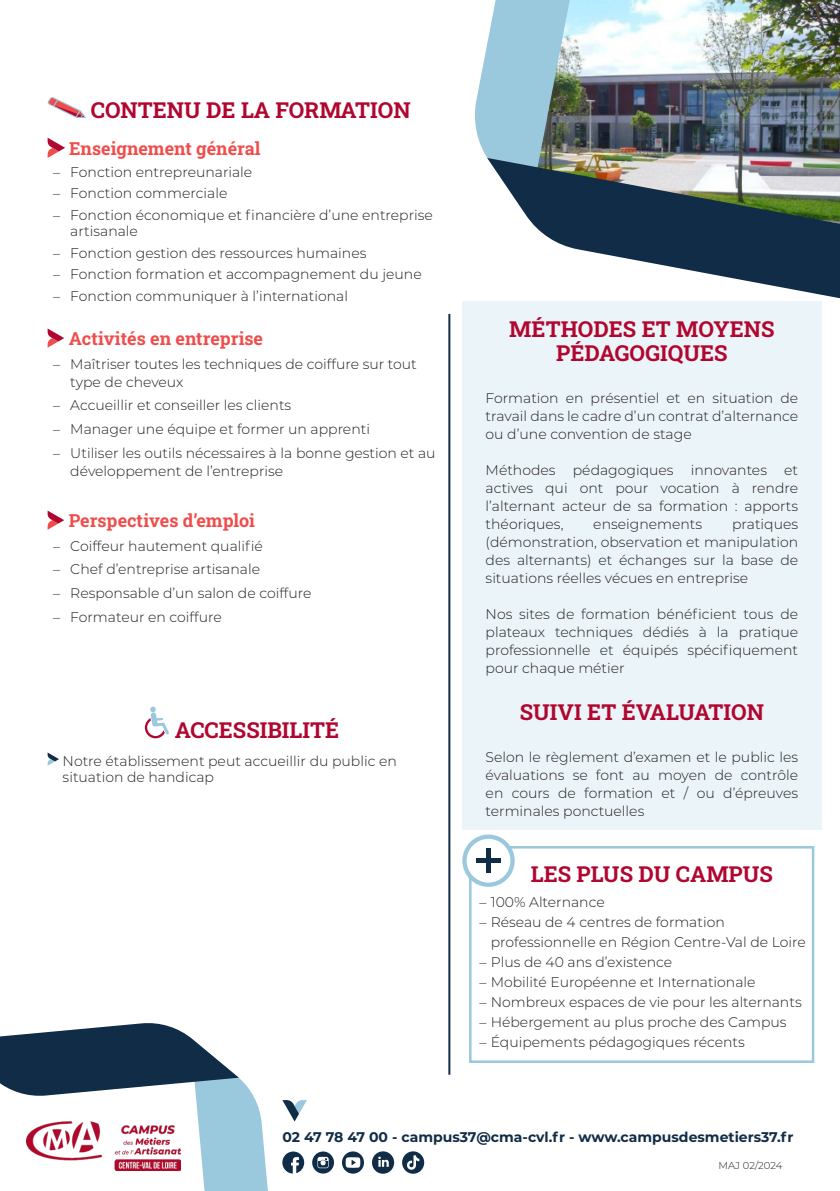
<style>
.page{position:relative;width:840px;height:1191px;background:#fff}
.page>*{position:absolute;margin:0;border:0;box-sizing:border-box;transform-origin:0 0}
.TITRES{font:700 22px "Roboto Slab";color:#b00630}
.TXT_COURANT{font:700 22px/24px "Roboto Slab";color:#b00630;text-align:center}
.TXT_COURANT-2{font:700 18px "Roboto Slab";color:#ef4d4b}
.TXT_COURANT-3{font:300 14px/18px "Montserrat";color:#231f20;text-align:justify}
.TITRES-2{font:300 14px/16px "Montserrat";color:#231f20}
.Mini_titre{font:700 14px "Montserrat";color:#102c47}
.TXT_COURANT-4{font:300 10px "Montserrat";color:#231f20}
</style>
<div class="page">
<div style="left:462px;top:300px;width:359px;height:529px;background:#ebf4f8"></div>
<hr style="left:448px;top:314px;width:2px;height:760px;background:#102c47">
<div style="left:469px;top:846px;width:344px;height:217px;border:3px solid #9ac8dd"></div>
<div style="left:464px;top:836px;width:48px;height:48px;background:#fff;border-radius:50%"></div>
<div style="left:462px;top:834px;width:52px;height:53px;border:4px solid #9ac8dd;border-radius:50%"></div>
<hr style="left:486px;top:848px;width:4px;height:25px;background:#102c47">
<div style="left:476px;top:858px;width:24px;height:5px;background:#102c47"></div>
<svg style="left:342px;top:1151px;width:22px;height:22px"></svg>
<svg style="left:372px;top:1151px;width:22px;height:22px"></svg>
<svg style="left:0;top:1023px;width:334px;height:168px"></svg>
<svg style="left:402px;top:1151px;width:22px;height:22px"></svg>
<img style="left:26px;top:1121px;width:154px;height:49px">
<img style="left:573px;top:0;width:266px;height:158px">
<svg style="left:47px;top:97px;width:39px;height:21px"></svg>
<svg style="left:47px;top:138px;width:18px;height:20px"></svg>
<svg style="left:47px;top:328px;width:17px;height:20px"></svg>
<svg style="left:47px;top:510px;width:17px;height:20px"></svg>
<svg style="left:145px;top:706px;width:24px;height:32px"></svg>
<svg style="left:48px;top:752px;width:11px;height:13px"></svg>
<svg style="left:475px;top:0;width:98px;height:158px;background:#9bbfcc"></svg>
<svg style="left:487px;top:158px;width:352px;height:175px"></svg>
<p class="TITRES" style="left:91px;top:95px;width:321px">CONTENU DE LA FORMATION</p>
<p class="TXT_COURANT-2" style="left:69px;top:136px;width:193px">Enseignement général</p>
<p class="TXT_COURANT-3" style="left:53px;top:162px;width:200px">– Fonction entrepreunariale</p>
<p class="TXT_COURANT-3" style="left:53px;top:184px;width:175px">– Fonction commerciale</p>
<p class="TXT_COURANT-3" style="left:70px;top:207px;width:364px;line-height:16px;text-indent:-17px">– Fonction économique et financière d’une entreprise artisanale</p>
<p class="TXT_COURANT-3" style="left:53px;top:243px;width:314px">– Fonction gestion des ressources humaines</p>
<p class="TXT_COURANT-3" style="left:53px;top:265px;width:370px">– Fonction formation et accompagnement du jeune</p>
<p class="TXT_COURANT-3" style="left:53px;top:287px;width:296px">– Fonction communiquer à l’international</p>
<p class="TXT_COURANT-2" style="left:69px;top:326px;width:196px">Activités en entreprise</p>
<p class="TXT_COURANT-3" style="left:70px;top:354px;width:348px;text-indent:-17px">– Maîtriser toutes les techniques de coiffure sur tout type de cheveux</p>
<p class="TXT_COURANT-3" style="left:53px;top:396px;width:239px">– Accueillir et conseiller les clients</p>
<p class="TXT_COURANT-3" style="left:53px;top:419px;width:318px">– Manager une équipe et former un apprenti</p>
<p class="TXT_COURANT-3" style="left:70px;top:443px;width:366px;text-indent:-17px">– Utiliser les outils nécessaires à la bonne gestion et au développement de l’entreprise</p>
<p class="TXT_COURANT-2" style="left:69px;top:508px;width:188px">Perspectives d’emploi</p>
<p class="TXT_COURANT-3" style="left:53px;top:536px;width:211px">– Coiffeur hautement qualifié</p>
<p class="TXT_COURANT-3" style="left:53px;top:560px;width:208px">– Chef d’entreprise artisanale</p>
<p class="TXT_COURANT-3" style="left:53px;top:583px;width:260px">– Responsable d’un salon de coiffure</p>
<p class="TXT_COURANT-3" style="left:53px;top:607px;width:170px">– Formateur en coiffure</p>
<p class="TITRES" style="left:175px;top:715px;width:166px">ACCESSIBILITÉ</p>
<p class="TITRES-2" style="left:63px;top:752px;width:335px">Notre établissement peut accueillir du public en situation de handicap</p>
<p class="TXT_COURANT" style="left:509px;top:316px;width:266px">MÉTHODES ET MOYENS<br>PÉDAGOGIQUES</p>
<p class="TXT_COURANT-3" style="left:485px;top:388px;width:314px">Formation en présentiel et en situation de travail dans le cadre d’un contrat d’alternance ou d’une convention de stage</p>
<p class="TXT_COURANT-3" style="left:485px;top:460px;width:314px">Méthodes pédagogiques innovantes et actives qui ont pour vocation à rendre l’alternant acteur de sa formation : apports théoriques,</p>
<p class="TXT_COURANT-3" style="left:485px;top:514px;width:314px;text-indent:246px">pratiques (démonstration, observation et manipulation des alternants) et échanges sur la base de situations réelles vécues en entreprise</p>
<p class="TXT_COURANT-3" style="left:485px;top:604px;width:314px">Nos sites de formation bénéficient tous de plateaux techniques dédiés à la pratique professionnelle et équipés spécifiquement pour chaque métier</p>
<p class="TXT_COURANT" style="left:519px;top:700px;width:246px">SUIVI ET ÉVALUATION</p>
<p class="TXT_COURANT-3" style="left:485px;top:747px;width:314px">Selon le règlement d’examen et le public les évaluations se font au moyen de contrôle en cours de formation et / ou d’épreuves terminales ponctuelles</p>
<p class="TXT_COURANT-3" style="left:593px;top:514px;width:110px">enseignements</p>
<p class="TITRES" style="left:530px;top:858px;width:243px">LES PLUS DU CAMPUS</p>
<p class="TXT_COURANT-3" style="left:479px;top:893px;width:127px">– 100% Alternance</p>
<p class="TXT_COURANT-3" style="left:490px;top:912px;width:316px;line-height:20px;text-indent:-11px">– Réseau de 4 centres de formation professionnelle en Région Centre-Val de Loire</p>
<p class="TXT_COURANT-3" style="left:479px;top:953px;width:194px">– Plus de 40 ans d’existence</p>
<p class="TXT_COURANT-3" style="left:479px;top:973px;width:277px">– Mobilité Européenne et Internationale</p>
<p class="TXT_COURANT-3" style="left:479px;top:993px;width:323px">– Nombreux espaces de vie pour les alternants</p>
<p class="TXT_COURANT-3" style="left:479px;top:1013px;width:308px">– Hébergement au plus proche des Campus</p>
<p class="TXT_COURANT-3" style="left:479px;top:1033px;width:267px">– Équipements pédagogiques récents</p>
<p class="Mini_titre" style="left:282px;top:1126px;width:512px">02 47 78 47 00 - campus37@cma-cvl.fr - www.campusdesmetiers37.fr</p>
<p class="TXT_COURANT-4" style="left:718px;top:1159px;width:65px">MAJ 02/2024</p>
</div>
